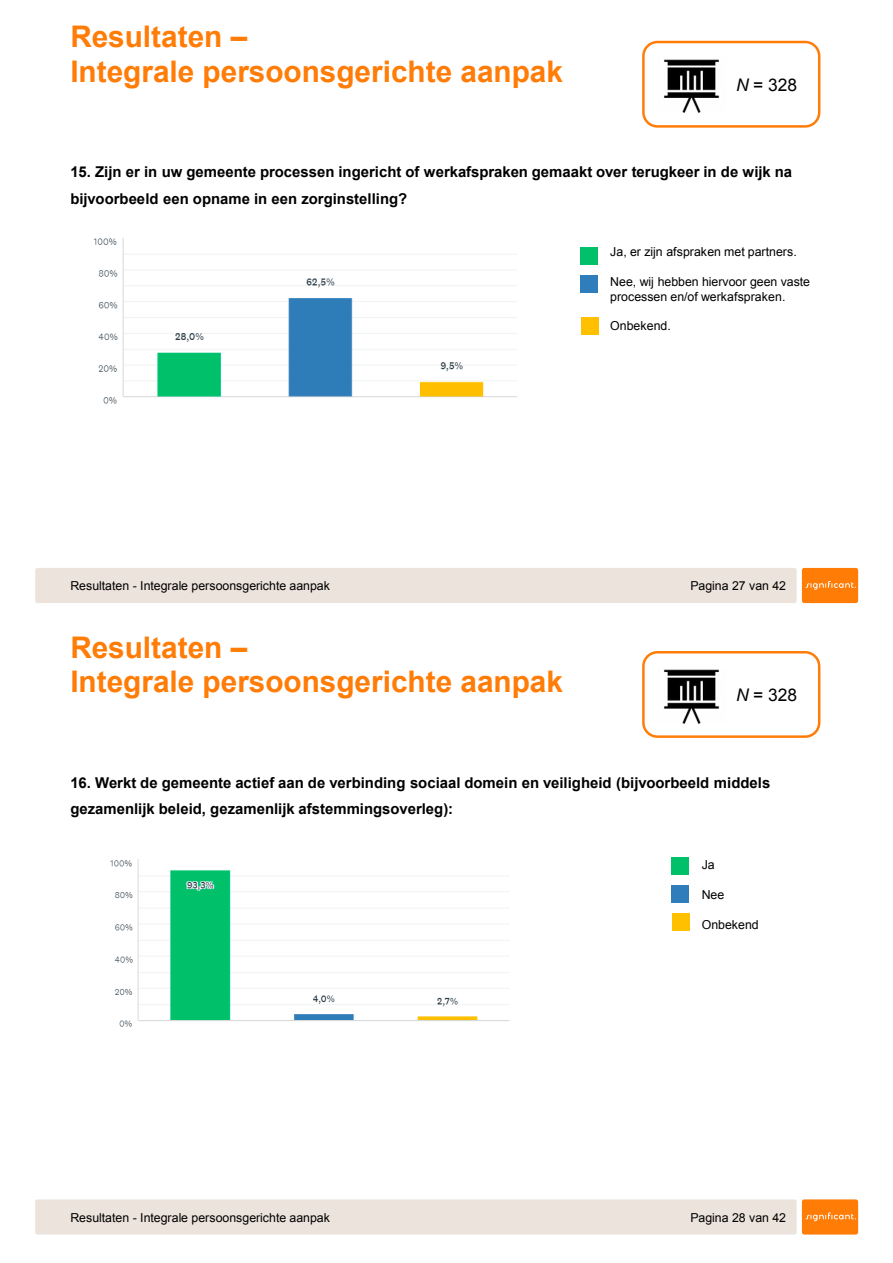
<style>
.page{position:relative;width:893px;height:1263px;background:#fff}
.page>*{position:absolute;margin:0;border:0;box-sizing:border-box;transform-origin:0 0}
.t1{font:700 29.85px "Arial";color:#ff7c07}
.t2{font:700 29.7px "Arial";color:#ff7c07}
.t3{font:17.4px "Arial";color:#000}
.t4{font:700 14.85px/26.8px "Arial";color:#000}
.t5{font:12.3px/14.9px "Arial";color:#000}
.s1{font-style:inherit}
.s2{font-style:italic}
</style>
<div class="page">
<div style="left:35px;top:568px;width:762px;height:35px;background:#ece4dc;border-radius:2px"></div>
<div style="left:802px;top:568px;width:56px;height:35px;background:#ff7c07;border-radius:2px"></div>
<svg style="left:806px;top:581px;width:50px;height:9px"></svg>
<div style="left:35px;top:1199px;width:762px;height:35px;background:#ece4dc;border-radius:2px"></div>
<div style="left:802px;top:1199px;width:56px;height:35px;background:#ff7c07;border-radius:2px"></div>
<svg style="left:806px;top:1212px;width:50px;height:9px"></svg>
<div style="left:642px;top:651px;width:178px;height:87px;background:#fff;border:2px solid #ff7c07;border-radius:14px"></div>
<img style="left:664px;top:669px;width:56px;height:54px">
<div style="left:671px;top:857px;width:18px;height:18px;background:#00c16a"></div>
<div style="left:671px;top:885px;width:18px;height:18px;background:#2f7dba"></div>
<div style="left:672px;top:913px;width:18px;height:18px;background:#ffc000"></div>
<img style="left:110px;top:859px;width:400px;height:168px">
<div style="left:642px;top:41px;width:178px;height:87px;background:#fff;border:2px solid #ff7c07;border-radius:14px"></div>
<img style="left:663px;top:59px;width:57px;height:54px">
<div style="left:580px;top:247px;width:18px;height:17px;background:#00c16a"></div>
<div style="left:580px;top:275px;width:18px;height:18px;background:#2f7dba"></div>
<div style="left:581px;top:317px;width:17px;height:18px;background:#ffc000"></div>
<img style="left:93px;top:238px;width:424px;height:166px">
<h1 class="t1" style="left:70px;top:17px;width:179px">Resultaten <span class="s1">–</span></h1>
<h2 class="t2" style="left:70px;top:52px;width:494px">Integrale persoonsgerichte aanpak</h2>
<p class="t3" style="left:736px;top:73px;width:63px"><span class="s2">N</span> = 328</p>
<p class="t4" style="left:70px;top:159px;width:723px">15. Zijn er in uw gemeente processen ingericht of werkafspraken gemaakt over terugkeer in de wijk na bijvoorbeeld een opname in een zorginstelling?</p>
<p class="t4" style="left:70px;top:165px;width:338px">bijvoorbeeld een opname in een zorginstelling?</p>
<p class="t5" style="left:610px;top:244px;width:188px">Ja, er zijn afspraken met partners.</p>
<p class="t5" style="left:610px;top:274px;width:201px">Nee, wij hebben hiervoor geen vaste processen en/of werkafspraken.</p>
<p class="t5" style="left:610px;top:319px;width:62px">Onbekend.</p>
<p class="t5" style="left:610px;top:268px;width:177px">processen en/of werkafspraken.</p>
<p class="t5" style="left:70px;top:579px;width:261px">Resultaten - Integrale persoonsgerichte aanpak</p>
<h1 class="t1" style="left:70px;top:627px;width:179px">Resultaten <span class="s1">–</span></h1>
<h2 class="t2" style="left:70px;top:662px;width:494px">Integrale persoonsgerichte aanpak</h2>
<p class="t5" style="left:690px;top:579px;width:97px">Pagina 27 van 42</p>
<p class="t3" style="left:736px;top:683px;width:63px"><span class="s2">N</span> = 328</p>
<p class="t4" style="left:70px;top:769px;width:701px">16. Werkt de gemeente actief aan de verbinding sociaal domein en veiligheid (bijvoorbeeld middels gezamenlijk beleid, gezamenlijk afstemmingsoverleg):</p>
<p class="t5" style="left:70px;top:1210px;width:261px">Resultaten - Integrale persoonsgerichte aanpak</p>
<p class="t5" style="left:702px;top:858px;width:15px">Ja</p>
<p class="t5" style="left:702px;top:888px;width:24px">Nee</p>
<p class="t5" style="left:702px;top:917px;width:59px">Onbekend</p>
<p class="t5" style="left:690px;top:1210px;width:97px">Pagina 28 van 42</p>
</div>
